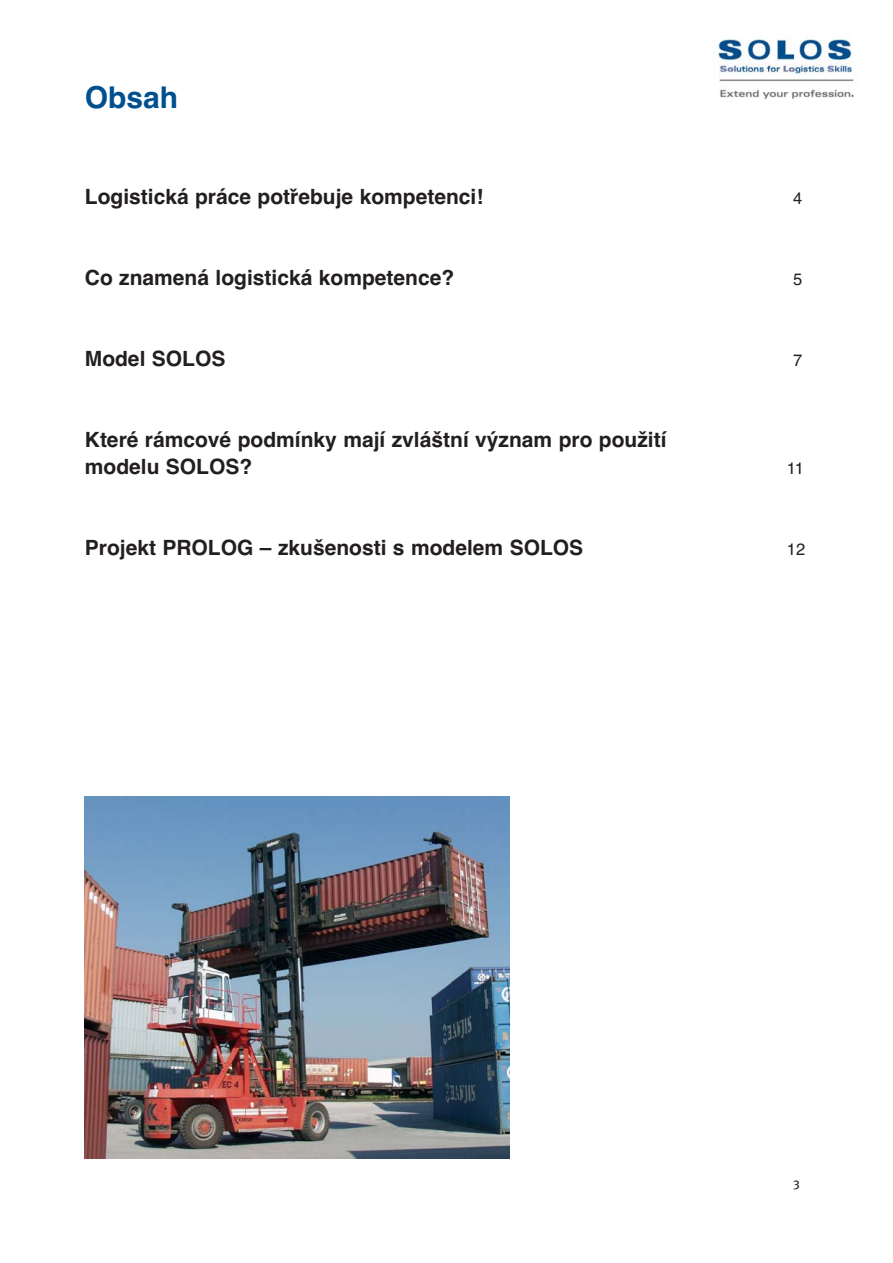
<style>
.page{position:relative;width:893px;height:1263px;background:#fff}
.page>*{position:absolute;margin:0;border:0;box-sizing:border-box;transform-origin:0 0}
.t1{font:700 30px "Helvetica CE";color:#00508f}
.t2{font:700 21px/27px "Helvetica CE";color:#231f20}
.t3{font:16.5px "Helvetica CE";color:#231f20}
.t4{font:12.75px "Meta Plus Book Caps";color:#231f20}
</style>
<div class="page">
<img style="left:713px;top:34px;width:141px;height:65px">
<img style="left:85px;top:796px;width:424px;height:362px">
<h1 class="t1" style="left:85px;top:87px;width:95px">Obsah</h1>
<p class="t2" style="left:85px;top:185px;width:400px">Logistická práce potřebuje kompetenci!</p>
<p class="t3" style="left:793px;top:192px;width:11px">4</p>
<p class="t2" style="left:85px;top:266px;width:371px">Co znamená logistická kompetence?</p>
<p class="t3" style="left:793px;top:273px;width:11px">5</p>
<p class="t2" style="left:85px;top:347px;width:142px">Model SOLOS</p>
<p class="t3" style="left:793px;top:354px;width:11px">7</p>
<p class="t2" style="left:85px;top:428px;width:583px">Které rámcové podmínky mají zvláštní význam pro použití modelu SOLOS?</p>
<p class="t3" style="left:787px;top:462px;width:19px">11</p>
<p class="t2" style="left:85px;top:536px;width:500px">Projekt PROLOG – zkušenosti s modelem SOLOS</p>
<p class="t3" style="left:787px;top:543px;width:20px">12</p>
<p class="t4" style="left:793px;top:1177px;width:8px">3</p>
</div>
